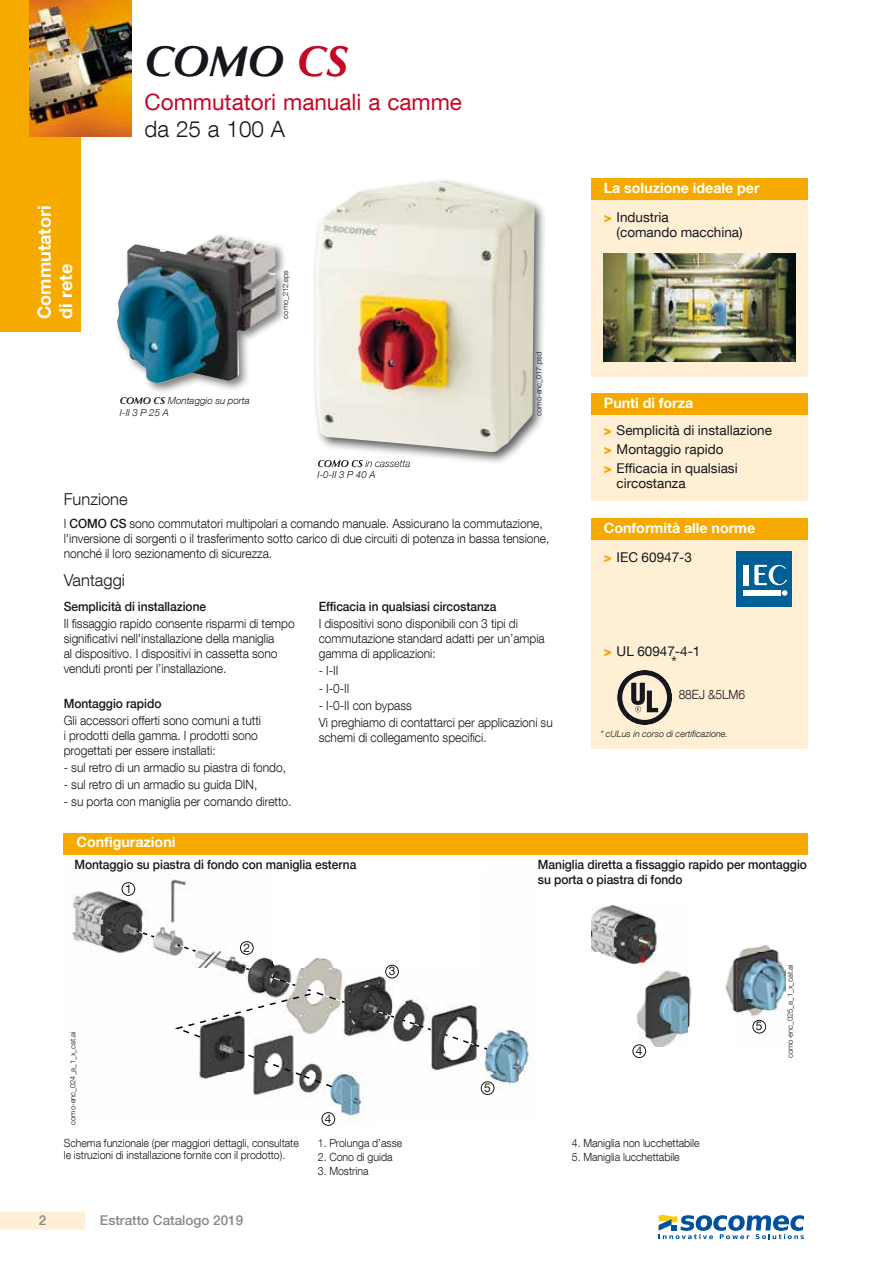
<style>
.page{position:relative;width:893px;height:1263px;background:#fff}
.page>*{position:absolute;margin:0;border:0;box-sizing:border-box;transform-origin:0 0}
.t1{font:italic 700 43.5px "Optima LT Std";color:#16171d}
.t2{font:22.5px "Helvetica Neue LT Com";color:#c50825}
.t3{font:300 22.5px "Helvetica Neue LT Com";color:#16171d}
.t4{font:700 18px/21.6px "Helvetica Neue LT Com";color:#fff}
.t5{font:300 18px "Helvetica Neue LT Com";color:#16171d;scale:.94 1}
.t6{font:300 16.5px "Helvetica Neue LT Com";color:#16171d}
.t7{font:700 14.25px "Helvetica Neue LT Com";color:#fff}
.t8{font:13.5px/19.2px "Helvetica Neue LT Com";color:#16171d}
.t9{font:500 13.5px "Helvetica Neue LT Com";color:#87888a}
.t10{font:300 12.75px/15px "Helvetica Neue LT Com";letter-spacing:-.005em;color:#16171d;scale:.94 1}
.t11{font:500 12.75px/15px "Helvetica Neue LT Com";letter-spacing:-.005em;color:#16171d;scale:.94 1}
.t12{font:12px "Helvetica Neue LT Com";color:#1a1c1c}
.t13{font:12px "Helvetica Neue LT Com";color:#1b1d1c}
.t14{font:300 11.25px/12px "Helvetica Neue LT Com";letter-spacing:-.005em;color:#16171d;scale:.94 1}
.t15{font:italic 300 9.75px/11.7px "Helvetica Neue LT Com";color:#16171d}
.t16{font:italic 300 9px "Helvetica Neue LT Com";color:#16171d}
.t17{font:300 7.5px "Helvetica Neue LT Com";color:#16171d}
.s1{color:#c50825}
.s2{font-family:"Optima LT Std";font-weight:700}
.s3{font-weight:500}
.s4{font-weight:900;color:#f6aa00}
</style>
<div class="page">
<div style="left:0;top:0;width:81px;height:332px;background:#f6aa00"></div>
<div style="left:0;top:1211px;width:85px;height:18px;background:#ffefd4"></div>
<img style="left:30px;top:0;width:102px;height:136px">
<div style="left:64px;top:833px;width:744px;height:21px;background:#f6aa00"></div>
<div style="left:591px;top:200px;width:217px;height:176px;background:#ffefd4"></div>
<div style="left:591px;top:179px;width:217px;height:21px;background:#f6aa00"></div>
<img style="left:603px;top:253px;width:193px;height:109px">
<div style="left:591px;top:412px;width:217px;height:89px;background:#ffefd4"></div>
<div style="left:591px;top:393px;width:217px;height:22px;background:#f6aa00"></div>
<img style="left:72px;top:874px;width:463px;height:249px">
<svg style="left:443px;top:1032px;width:46px;height:19px"></svg>
<svg style="left:374px;top:1009px;width:59px;height:22px"></svg>
<svg style="left:175px;top:943px;width:22px;height:10px"></svg>
<svg style="left:134px;top:929px;width:22px;height:10px"></svg>
<svg style="left:172px;top:965px;width:175px;height:74px"></svg>
<svg style="left:231px;top:1047px;width:25px;height:12px"></svg>
<svg style="left:263px;top:1059px;width:71px;height:29px"></svg>
<div style="left:240px;top:941px;width:14px;height:14px;border:1px solid #16161c;border-radius:50%"></div>
<div style="left:385px;top:965px;width:14px;height:13px;border:1px solid #16161c;border-radius:50%"></div>
<div style="left:322px;top:1112px;width:13px;height:14px;border:1px solid #16161c;border-radius:50%"></div>
<div style="left:481px;top:1081px;width:13px;height:14px;border:1px solid #16161c;border-radius:50%"></div>
<div style="left:122px;top:882px;width:13px;height:14px;border:1px solid #16161c;border-radius:50%"></div>
<img style="left:591px;top:905px;width:194px;height:141px">
<div style="left:632px;top:1044px;width:14px;height:14px;border:1px solid #17171c;border-radius:50%"></div>
<div style="left:752px;top:1020px;width:14px;height:13px;border:1px solid #17171c;border-radius:50%"></div>
<div style="left:591px;top:540px;width:217px;height:209px;background:#ffefd4"></div>
<div style="left:591px;top:518px;width:217px;height:22px;background:#f6aa00"></div>
<div style="left:737px;top:551px;width:55px;height:56px;background:#006096"></div>
<hr style="left:743px;top:590px;width:37px;height:1px;background:#fff">
<hr style="left:743px;top:593px;width:37px;height:1px;background:#fff">
<hr style="left:743px;top:595px;width:37px;height:1px;background:#fff">
<div style="left:743px;top:565px;width:5px;height:20px;background:#fff"></div>
<svg style="left:754px;top:565px;width:33px;height:31px"></svg>
<svg style="left:617px;top:670px;width:55px;height:55px"></svg>
<img style="left:147px;top:245px;width:138px;height:147px">
<img style="left:117px;top:234px;width:159px;height:149px">
<img style="left:314px;top:202px;width:231px;height:261px">
<img style="left:318px;top:460px;width:45px;height:5px">
<img style="left:364px;top:460px;width:46px;height:5px">
<img style="left:316px;top:180px;width:219px;height:272px">
<svg style="left:659px;top:1215px;width:145px;height:24px"></svg>
<h3 class="t4" style="left:33px;top:319px;width:115px;rotate:-90deg">Commutatori di rete</h3>
<h1 class="t1" style="left:145px;top:36px;width:205px">COMO <span class="s1">CS</span></h1>
<h2 class="t2" style="left:145px;top:88px;width:319px">Commutatori manuali a camme</h2>
<h2 class="t3" style="left:145px;top:116px;width:142px">da 25 a 100 A</h2>
<p class="t15" style="left:120px;top:394px;width:131px"><span class="s2">COMO CS</span> Montaggio su porta<br>I-II 3 P 25 A</p>
<p class="t17" style="left:281px;top:319px;width:50px;rotate:-90deg">como_212.eps</p>
<p class="t15" style="left:317px;top:457px;width:94px"><span class="s2">COMO CS</span> in cassetta<br>I-0-II 3 P 40 A</p>
<p class="t6" style="left:64px;top:489px;width:65px">Funzione</p>
<p class="t17" style="left:534px;top:416px;width:65px;rotate:-90deg">como-enc_017.psd</p>
<p class="t10" style="left:64px;top:515px;width:518px">I <span class="s3">COMO CS</span> sono commutatori multipolari a comando manuale. Assicurano la commutazione, l'inversione di sorgenti o il trasferimento sotto carico di due circuiti di potenza in bassa tensione, nonché il loro sezionamento di sicurezza.</p>
<p class="t6" style="left:64px;top:570px;width:63px">Vantaggi</p>
<p class="t11" style="left:64px;top:599px;width:153px">Semplicità di installazione</p>
<p class="t10" style="left:64px;top:616px;width:247px">Il fissaggio rapido consente risparmi di tempo significativi nell'installazione della maniglia<br>al dispositivo. I dispositivi in cassetta sono venduti pronti per l’installazione.</p>
<p class="t11" style="left:64px;top:695px;width:105px">Montaggio rapido</p>
<p class="t10" style="left:64px;top:712px;width:211px">Gli accessori offerti sono comuni a tutti i prodotti della gamma. I prodotti sono progettati per essere installati:</p>
<p class="t10" style="left:64px;top:759px;width:238px">- sul retro di un armadio su piastra di fondo,</p>
<p class="t10" style="left:64px;top:777px;width:207px">- sul retro di un armadio su guida DIN,</p>
<p class="t10" style="left:64px;top:794px;width:244px">- su porta con maniglia per comando diretto.</p>
<p class="t7" style="left:77px;top:833px;width:100px">Configurazioni</p>
<p class="t11" style="left:319px;top:599px;width:191px">Efficacia in qualsiasi circostanza</p>
<p class="t10" style="left:319px;top:616px;width:242px">I dispositivi sono disponibili con 3 tipi di commutazione standard adatti per un’ampia gamma di applicazioni:</p>
<p class="t10" style="left:319px;top:663px;width:23px">- I-II</p>
<p class="t10" style="left:319px;top:680px;width:34px">- I-0-II</p>
<p class="t10" style="left:319px;top:696px;width:251px;line-height:17.1px">- I-0-II con bypass<br>Vi preghiamo di contattarci per applicazioni su</p>
<p class="t10" style="left:319px;top:729px;width:180px">schemi di collegamento specifici.</p>
<p class="t7" style="left:604px;top:179px;width:157px">La soluzione ideale per</p>
<p class="t8" style="left:617px;top:210px;width:128px;line-height:15px;text-indent:-13px"><span class="s4">&gt;</span> Industria<br>(comando macchina)</p>
<p class="t7" style="left:604px;top:393px;width:91px">Punti di forza</p>
<p class="t8" style="left:604px;top:420px;width:170px"><span class="s4">&gt;</span> Semplicità di installazione <span class="s4">&gt;</span> Montaggio rapido<br><span class="s4">&gt;</span> Efficacia in qualsiasi</p>
<p class="t8" style="left:617px;top:474px;width:70px">circostanza</p>
<p class="t7" style="left:604px;top:519px;width:153px">Conformità alle norme</p>
<p class="t8" style="left:604px;top:547px;width:90px"><span class="s4">&gt;</span> IEC 60947-3</p>
<p class="t8" style="left:604px;top:642px;width:98px"><span class="s4">&gt;</span> UL 60947-4-1</p>
<h3 class="t5" style="left:671px;top:651px;width:8px">*</h3>
<p class="t10" style="left:679px;top:687px;width:72px">88EJ &amp;5LM6</p>
<p class="t16" style="left:600px;top:729px;width:129px">* cULus in corso di certificazione.</p>
<p class="t11" style="left:74px;top:857px;width:301px">Montaggio su piastra di fondo con maniglia esterna</p>
<p class="t12" style="left:125px;top:881px;width:8px">1</p>
<p class="t17" style="left:68px;top:1125px;width:95px;rotate:-90deg">como-enc_024_a_1_x_cat.ai</p>
<p class="t12" style="left:243px;top:940px;width:8px">2</p>
<p class="t12" style="left:325px;top:1111px;width:8px">4</p>
<p class="t12" style="left:389px;top:964px;width:8px">3</p>
<p class="t14" style="left:64px;top:1136px;width:252px">Schema funzionale (per maggiori dettagli, consultate le istruzioni di installazione fornite con il prodotto).</p>
<p class="t14" style="left:318px;top:1136px;width:91px">1. Prolunga d’asse</p>
<p class="t14" style="left:318px;top:1151px;width:81px">2. Cono di guida</p>
<p class="t14" style="left:318px;top:1165px;width:55px">3. Mostrina</p>
<p class="t9" style="left:39px;top:1212px;width:9px">2</p>
<p class="t9" style="left:100px;top:1212px;width:145px">Estratto Catalogo 2019</p>
<p class="t12" style="left:484px;top:1080px;width:8px">5</p>
<p class="t11" style="left:538px;top:857px;width:288px">Maniglia diretta a fissaggio rapido per montaggio su porta o piastra di fondo</p>
<p class="t13" style="left:636px;top:1043px;width:8px">4</p>
<p class="t14" style="left:572px;top:1136px;width:137px">4. Maniglia non lucchettabile</p>
<p class="t14" style="left:572px;top:1151px;width:116px">5. Maniglia lucchettabile</p>
<p class="t13" style="left:756px;top:1019px;width:8px">5</p>
<p class="t17" style="left:786px;top:1058px;width:95px;rotate:-90deg">como-enc_025_a_1_x_cat.ai</p>
</div>
